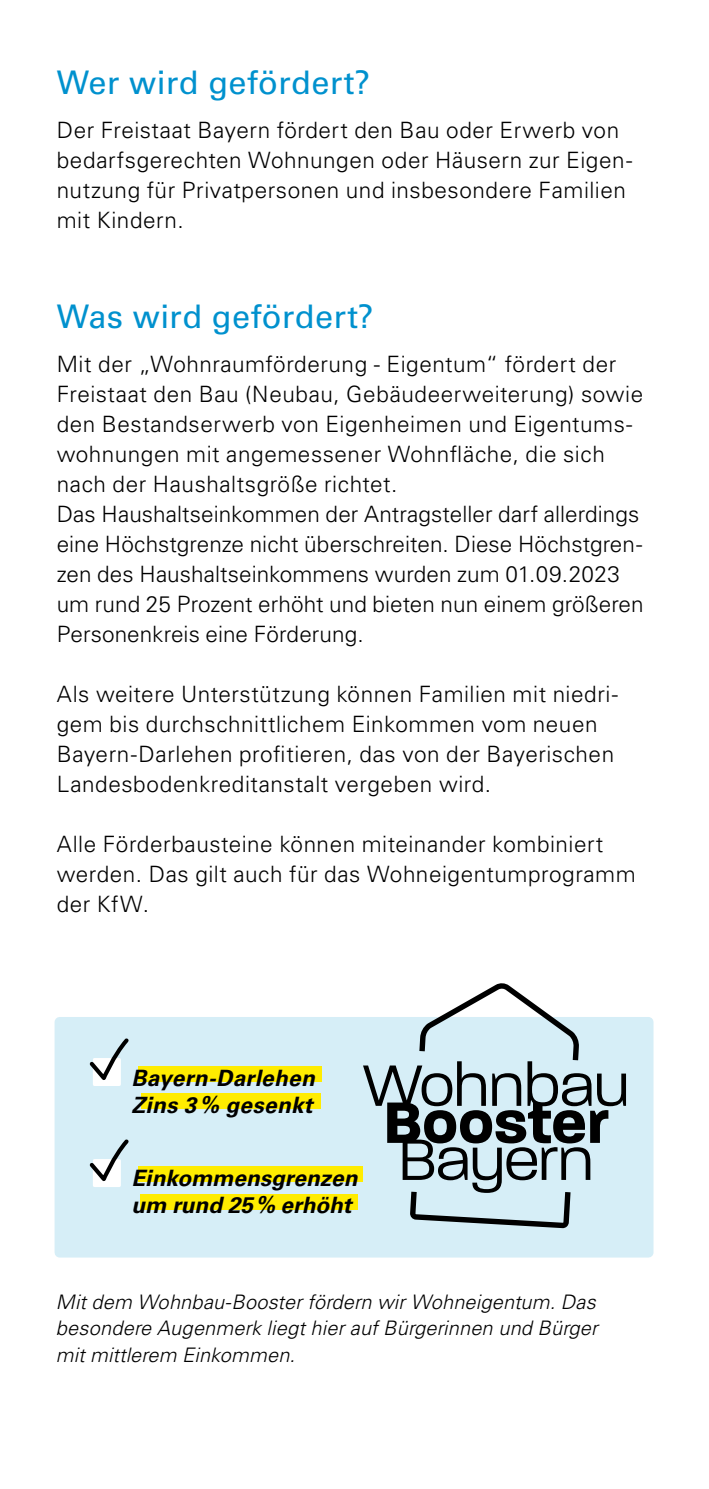
<style>
.page{position:relative;width:709px;height:1489px;background:#fff}
.page>*{position:absolute;margin:0;border:0;box-sizing:border-box;transform-origin:0 0}
.t1{font:32.5px "Univers LT Std";letter-spacing:.01em;color:#0091ce}
.t2{font:300 22.5px/30px "Univers LT Std";letter-spacing:.02em;color:#000}
.t3{font:italic 700 22.5px/27.5px "Univers LT Std";letter-spacing:.005em;color:#000}
.t4{font:italic 300 20px/26.8px "Univers LT Std";letter-spacing:.005em;color:#000;text-align:justify}
</style>
<div class="page">
<div style="left:55px;top:1016px;width:598px;height:241px;background:#d6eef7"></div>
<div style="left:141px;top:1093px;width:179px;height:15px;background:#ffec00"></div>
<div style="left:139px;top:1065px;width:183px;height:16px;background:#ffec00"></div>
<div style="left:139px;top:1165px;width:224px;height:16px;background:#ffec00"></div>
<div style="left:140px;top:1193px;width:217px;height:16px;background:#ffec00"></div>
<svg style="left:89px;top:1139px;width:40px;height:48px"></svg>
<svg style="left:89px;top:1038px;width:40px;height:48px"></svg>
<svg style="left:363px;top:983px;width:263px;height:244px"></svg>
<p class="t1" style="left:57px;top:64px;width:315px">Wer wird gefördert?</p>
<p class="t2" style="left:57px;top:115px;width:577px">Der Freistaat Bayern fördert den Bau oder Erwerb von bedarfsgerechten Wohnungen oder Häusern zur Eigen&shy;nutzung für Privatpersonen und insbesondere Familien mit Kindern.</p>
<p class="t1" style="left:57px;top:297px;width:318px">Was wird gefördert?</p>
<p class="t2" style="left:57px;top:349px;width:588px">Mit der „Wohnraumförderung - Eigentum“ fördert der Freistaat den Bau (Neubau, Gebäudeerweiterung) sowie den Bestandserwerb von Eigenheimen und Eigentums&shy;wohnungen mit angemessener Wohnfäche, die sich nach der Haushaltsgröße richtet.<br>Das Haushaltseinkommen der Antragsteller darf allerdings eine Höchstgrenze nicht überschreiten. Diese Höchstgren&shy;zen des Haushaltseinkommens wurden zum 01.09.2023 um rund 25 Prozent erhöht und bieten nun einem größeren Personenkreis eine Förderung.</p>
<p class="t2" style="left:57px;top:679px;width:563px">Als weitere Unterstützung können Familien mit niedri&shy;gem bis durchschnittlichem Einkommen vom neuen Bayern-Darlehen proftieren, das von der Bayerischen Landesbodenkreditanstalt vergeben wird.</p>
<p class="t2" style="left:57px;top:829px;width:580px">Alle Förderbausteine können miteinander kombiniert werden. Das gilt auch für das Wohneigentumprogramm der KfW.</p>
<p class="t3" style="left:131px;top:1064px;width:185px">Bayern-Darlehen<br>Zins 3% gesenkt</p>
<p class="t3" style="left:131px;top:1164px;width:227px">Einkommensgrenzen um rund 25% erhöht</p>
<p class="t4" style="left:56px;top:1288px;width:543px">Mit dem Wohnbau-Booster fördern wir Wohneigentum. Das besondere Augenmerk liegt hier auf Bürgerinnen und Bürger mit mittlerem Einkommen.</p>
</div>
